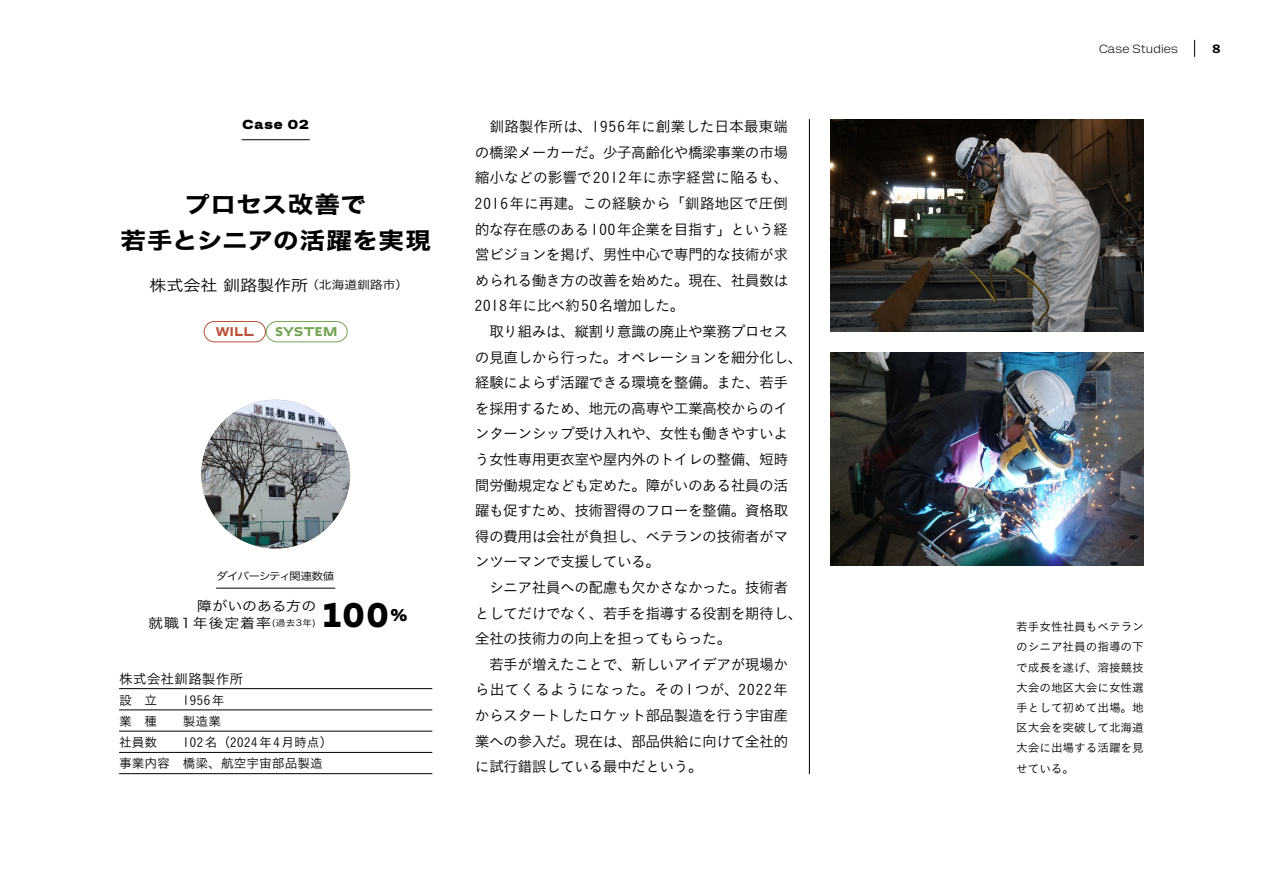
<style>
.page{position:relative;width:1263px;height:893px;background:#fff}
.page>*{position:absolute;margin:0;border:0;box-sizing:border-box;transform-origin:0 0}
.t1{font:29.7px "Neue Display Random";color:#000}
.t2{font:22.95px/36.2px "Hiragino Sans W7";letter-spacing:.02em;color:#000;text-align:center;scale:1.11 1}
.t3{font:15.3px "Hiragino Sans W3";color:#000;scale:1.11 1}
.t4{font:14.85px/25.7px "Koburina Go Std W3";letter-spacing:-.045em;color:#000}
.t5{font:13.8px "Koburina Go Std W3";color:#000}
.t6{font:13.35px/17px "Hiragino Sans W3";letter-spacing:.02em;color:#000;text-align:right;scale:1.11 1}
.t7{font:12.75px/21.3px "Koburina Go Std W3";color:#000}
.t8{font:700 12.75px "Tagus Xwide";letter-spacing:.08em;color:#000}
.t9{font:11.7px/20.2px "Koburina Go Std W3";letter-spacing:-.01em;color:#000;text-align:justify}
.t10{font:300 11.7px "Tagus Wide";letter-spacing:.015em;color:#000}
.t11{font:500 11.7px "Tagus Wide";color:#000}
.t12{font:11.1px "Neue Display Random";color:#74a455}
.t13{font:11.1px "Neue Display Random";color:#ba513a}
.t14{font:10.5px "Hiragino Sans W3";letter-spacing:-.09em;color:#000;scale:1.11 1}
.s1{font-size:11.55px}
.s2{font-size:8.55px}
</style>
<div class="page">
<hr style="left:809px;top:119px;width:1px;height:655px;background:#000">
<hr style="left:119px;top:773px;width:313px;height:1px;background:#000">
<hr style="left:119px;top:752px;width:313px;height:1px;background:#000">
<hr style="left:119px;top:731px;width:313px;height:1px;background:#000">
<hr style="left:119px;top:710px;width:313px;height:1px;background:#000">
<hr style="left:119px;top:688px;width:313px;height:1px;background:#000">
<hr style="left:216px;top:588px;width:119px;height:1px;background:#000">
<hr style="left:242px;top:139px;width:68px;height:1px;background:#000">
<div style="left:204px;top:321px;width:62px;height:21px;border:1px solid #ba513a;border-radius:10px"></div>
<svg style="left:265px;top:321px;width:83px;height:22px"></svg>
<svg style="left:1194px;top:40px;width:1px;height:17px"></svg>
<img style="left:831px;top:353px;width:313px;height:213px">
<img style="left:831px;top:119px;width:313px;height:213px">
<img style="left:201px;top:400px;width:149px;height:149px;border-radius:74px">
<p class="t8" style="left:243px;top:117px;width:68px">Case 02</p>
<h2 class="t2" style="left:120px;top:187px;width:281px">プロセス改善で<br>若手とシニアの活躍を実現</h2>
<p class="t3" style="left:150px;top:271px;width:235px">株式会社 釧路製作所 <span class="s1">（北海道釧路市）</span></p>
<p class="t13" style="left:216px;top:324px;width:40px">WILL</p>
<p class="t12" style="left:275px;top:324px;width:64px">SYSTEM</p>
<p class="t14" style="left:216px;top:566px;width:108px">ダイバーシティ関連数値</p>
<p class="t6" style="left:148px;top:596px;width:153px">障がいのある方の<br>就職１年後定着率<span class="s2">(過去3年)</span></p>
<h1 class="t1" style="left:323px;top:595px;width:86px">100<sup>%</sup></h1>
<p class="t5" style="left:119px;top:669px;width:126px">株式会社釧路製作所</p>
<p class="t7" style="left:119px;top:689px;width:40px">設　立</p>
<p class="t7" style="left:183px;top:689px;width:43px">1956年</p>
<p class="t7" style="left:119px;top:710px;width:40px">業　種</p>
<p class="t7" style="left:183px;top:710px;width:40px">製造業</p>
<p class="t7" style="left:119px;top:731px;width:40px">社員数</p>
<p class="t7" style="left:119px;top:731px;width:215px;text-indent:64px">102名（2024年4月時点）事業内容 橋梁、航空宇宙部品製造</p>
<p class="t4" style="left:475px;top:114px;width:329px">　釧路製作所は、1956年に創業した日本最東端の橋梁メーカーだ。少子高齢化や橋梁事業の市場縮小などの影響で2012年に赤字経営に陥るも、<br>2016年に再建。この経験から「釧路地区で圧倒的な存在感のある100年企業を目指す」という経営ビジョンを掲げ、男性中心で専門的な技術が求められる働き方の改善を始めた。現在、社員数は<br>2018年に比べ約50名増加した。<br>　取り組みは、縦割り意識の廃止や業務プロセスの見直しから行った。オペレーションを細分化し、経験によらず活躍できる環境を整備。また、若手を採用するため、地元の高専や工業高校からのインターンシップ受け入れや、女性も働きやすいよう女性専用更衣室や屋内外のトイレの整備、短時間労働規定なども定めた。障がいのある社員の活躍も促すため、技術習得のフローを整備。資格取得の費用は会社が負担し、ベテランの技術者がマンツーマンで支援している。<br>　シニア社員への配慮も欠かさなかった。技術者としてだけでなく、若手を指導する役割を期待し、全社の技術力の向上を担ってもらった。<br>　若手が増えたことで、新しいアイデアが現場から出てくるようになった。その1つが、2022年からスタートしたロケット部品製造を行う宇宙産業への参入だ。現在は、部品供給に向けて全社的に試行錯誤している最中だという。</p>
<p class="t10" style="left:1099px;top:42px;width:80px">Case Studies</p>
<p class="t11" style="left:1212px;top:41px;width:10px">8</p>
<p class="t9" style="left:1016px;top:616px;width:129px">若手女性社員もベテランのシニア社員の指導の下で成長を遂げ、溶接競技大会の地区大会に女性選手として初めて出場。地区大会を突破して北海道大会に出場する活躍を見せている。</p>
</div>
